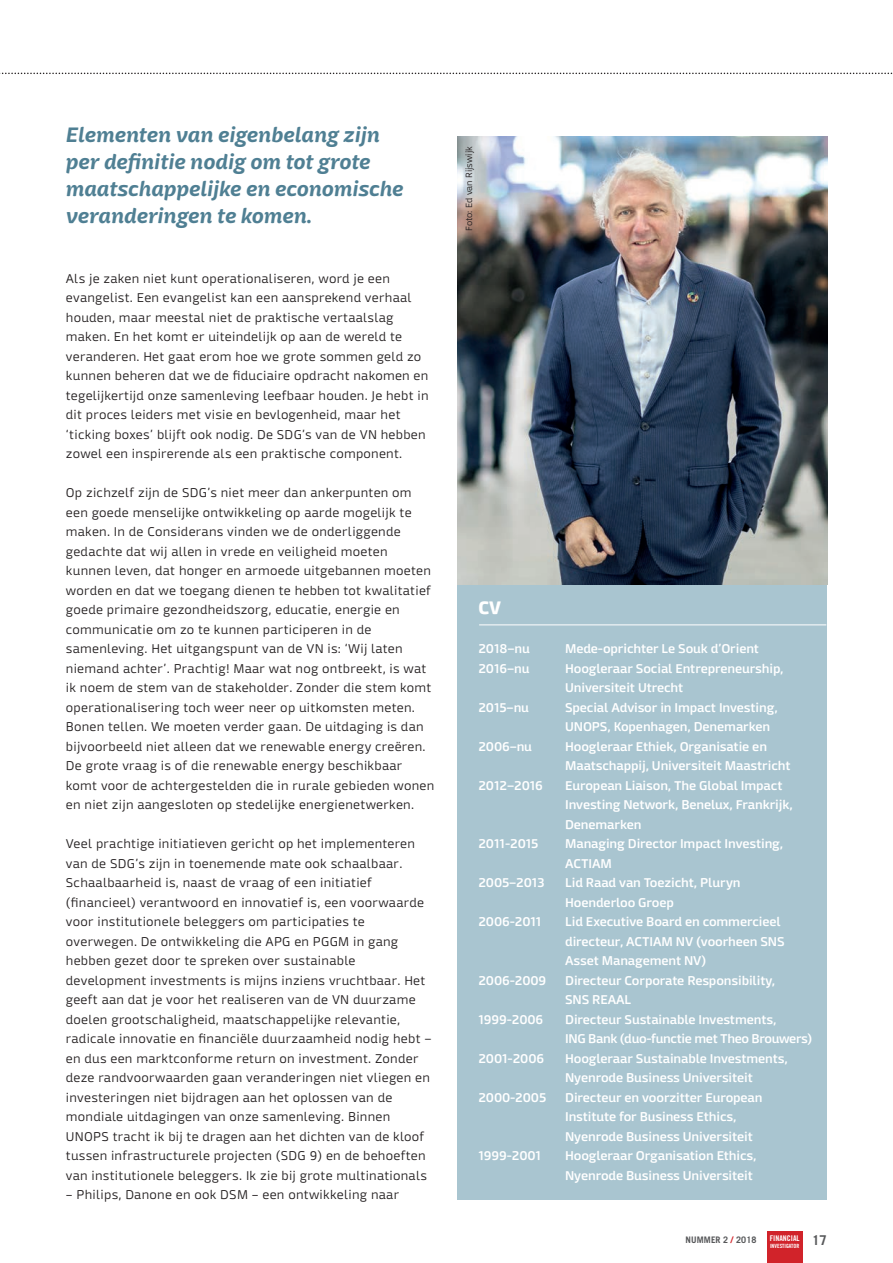
<style>
.page{position:relative;width:893px;height:1263px;background:#fff}
.page>*{position:absolute;margin:0;border:0;box-sizing:border-box;transform-origin:0 0}
.t1{font:italic 700 21px/27px "Mangerica";letter-spacing:-.01em;color:#4f7f93}
.t2{font:800 18px "Mangerica";color:#fff}
.t3{font:700 13.5px "Trade Gothic LT";color:#57585a}
.t4{font:300 12.75px/19.5px "Mangerica";letter-spacing:.02em;color:#231f20}
.t5{font:600 12.75px/19.5px "Mangerica";letter-spacing:-.01em;color:#fff}
.t6{font:300 9px "Mangerica";color:#231f20}
.t7{font:700 9px "Trade Gothic LT";letter-spacing:.01em;color:#57585a}
.t8{font:7.8px "Trade Gothic LT Bold Cond Twenty";color:#fff}
.t9{font:5.7px "Trade Gothic LT Bold Cond Twenty";color:#fff}
.s1{color:#d1232a}
</style>
<div class="page">
<div style="left:767px;top:1231px;width:35px;height:32px;background:#d1232a"></div>
<svg style="left:0;top:73px;width:893px;height:1px"></svg>
<div style="left:457px;top:575px;width:370px;height:624px;background:#a9c5d0"></div>
<hr style="left:479px;top:625px;width:347px;height:1px;background:#fff">
<img style="left:457px;top:137px;width:370px;height:448px">
<h1 class="t1" style="left:66px;top:121px;width:339px">Elementen van eigenbelang zijn per definitie nodig om tot grote maatschappelijke en economische veranderingen te komen.</h1>
<p class="t4" style="left:66px;top:269px;width:364px">Als je zaken niet kunt operationaliseren, word je een evangelist. Een evangelist kan een aansprekend verhaal houden, maar meestal niet de praktische vertaalslag maken. En het komt er uiteindelijk op aan de wereld te veranderen. Het gaat erom hoe we grote sommen geld zo kunnen beheren dat we de fiduciaire opdracht nakomen en tegelijkertijd onze samenleving leefbaar houden. Je hebt in dit proces leiders met visie en bevlogenheid, maar het ‘ticking boxes’ blijft ook nodig. De SDG’s van de VN hebben zowel een inspirerende als een praktische component.</p>
<p class="t4" style="left:66px;top:483px;width:370px">Op zichzelf zijn de SDG’s niet meer dan ankerpunten om een goede menselijke ontwikkeling op aarde mogelijk te maken. In de Considerans vinden we de onderliggende gedachte dat wij allen in vrede en veiligheid moeten kunnen leven, dat honger en armoede uitgebannen moeten worden en dat we toegang dienen te hebben tot kwalitatief goede primaire gezondheidszorg, educatie, energie en communicatie om zo te kunnen participeren in de samenleving. Het uitgangspunt van de VN is: ‘Wij laten niemand achter’. Prachtig! Maar wat nog ontbreekt, is wat ik noem de stem van de stakeholder. Zonder die stem komt operationalisering toch weer neer op uitkomsten meten.<br>Bonen tellen. We moeten verder gaan. De uitdaging is dan bijvoorbeeld niet alleen dat we renewable energy creëren.<br>De grote vraag is of die renewable energy beschikbaar komt voor de achtergestelden die in rurale gebieden wonen en niet zijn aangesloten op stedelijke energienetwerken.</p>
<p class="t4" style="left:66px;top:834px;width:367px">Veel prachtige initiatieven gericht op het implementeren van de SDG’s zijn in toenemende mate ook schaalbaar.<br>Schaalbaarheid is, naast de vraag of een initiatief (financieel) verantwoord en innovatief is, een voorwaarde voor institutionele beleggers om participaties te overwegen. De ontwikkeling die APG en PGGM in gang hebben gezet door te spreken over sustainable development investments is mijns inziens vruchtbaar. Het geeft aan dat je voor het realiseren van de VN duurzame doelen grootschaligheid, maatschappelijke relevantie, radicale innovatie en financiële duurzaamheid nodig hebt – en dus een marktconforme return on investment. Zonder deze randvoorwaarden gaan veranderingen niet vliegen en investeringen niet bijdragen aan het oplossen van de mondiale uitdagingen van onze samenleving. Binnen UNOPS tracht ik bij te dragen aan het dichten van de kloof tussen infrastructurele projecten (SDG 9) en de behoeften van institutionele beleggers. Ik zie bij grote multinationals − Philips, Danone en ook DSM − een ontwikkeling naar</p>
<p class="t6" style="left:464px;top:231px;width:86px;rotate:-90deg">Foto: Ed van Rijswijk</p>
<h2 class="t2" style="left:478px;top:597px;width:24px">CV</h2>
<p class="t5" style="left:478px;top:639px;width:53px">2018–nu</p>
<p class="t5" style="left:565px;top:639px;width:196px">Mede-oprichter Le Souk d’Orient</p>
<p class="t5" style="left:478px;top:659px;width:53px">2016–nu</p>
<p class="t5" style="left:565px;top:659px;width:220px">Hoogleraar Social Entrepreneurship,<br>Universiteit Utrecht</p>
<p class="t5" style="left:478px;top:698px;width:52px">2015–nu</p>
<p class="t5" style="left:565px;top:698px;width:214px">Special Advisor in Impact Investing,<br>UNOPS, Kopenhagen, Denemarken</p>
<p class="t5" style="left:478px;top:737px;width:55px">2006–nu</p>
<p class="t5" style="left:565px;top:737px;width:227px">Hoogleraar Ethiek, Organisatie en<br>Maatschappij, Universiteit Maastricht</p>
<p class="t5" style="left:478px;top:776px;width:66px">2012–2016</p>
<p class="t5" style="left:565px;top:776px;width:229px">European Liaison, The Global Impact<br>Investing Network, Benelux, Frankrijk,<br>Denemarken</p>
<p class="t5" style="left:478px;top:834px;width:62px">2011-2015</p>
<p class="t5" style="left:565px;top:834px;width:220px">Managing Director Impact Investing,<br>ACTIAM</p>
<p class="t5" style="left:478px;top:873px;width:68px">2005–2013</p>
<p class="t5" style="left:565px;top:873px;width:177px">Lid Raad van Toezicht, Pluryn<br>Hoenderloo Groep</p>
<p class="t5" style="left:478px;top:912px;width:65px">2006-2011</p>
<p class="t5" style="left:565px;top:912px;width:221px">Lid Executive Board en commercieel directeur, ACTIAM NV (voorheen SNS<br>Asset Management NV)</p>
<p class="t5" style="left:478px;top:971px;width:69px">2006-2009</p>
<p class="t5" style="left:565px;top:971px;width:211px">Directeur Corporate Responsibility,<br>SNS REAAL</p>
<p class="t5" style="left:478px;top:1010px;width:66px">1999-2006</p>
<p class="t5" style="left:565px;top:1010px;width:249px">Directeur Sustainable Investments,<br>ING Bank (duo-functie met Theo Brouwers)</p>
<p class="t5" style="left:478px;top:1049px;width:67px">2001-2006</p>
<p class="t5" style="left:565px;top:1049px;width:224px">Hoogleraar Sustainable Investments,<br>Nyenrode Business Universiteit</p>
<p class="t5" style="left:478px;top:1088px;width:69px">2000-2005</p>
<p class="t5" style="left:565px;top:1088px;width:199px">Directeur en voorzitter European<br>Institute for Business Ethics,<br>Nyenrode Business Universiteit</p>
<p class="t5" style="left:478px;top:1146px;width:64px">1999-2001</p>
<p class="t5" style="left:565px;top:1146px;width:193px">Hoogleraar Organisation Ethics,<br>Nyenrode Business Universiteit</p>
<p class="t7" style="left:686px;top:1234px;width:72px">NUMMER 2 <span class="s1">/</span> 2018</p>
<p class="t3" style="left:812px;top:1232px;width:17px">17</p>
<p class="t8" style="left:770px;top:1233px;width:31px">FINANCIAL</p>
<p class="t9" style="left:770px;top:1242px;width:31px">INVESTIGATOR</p>
</div>
